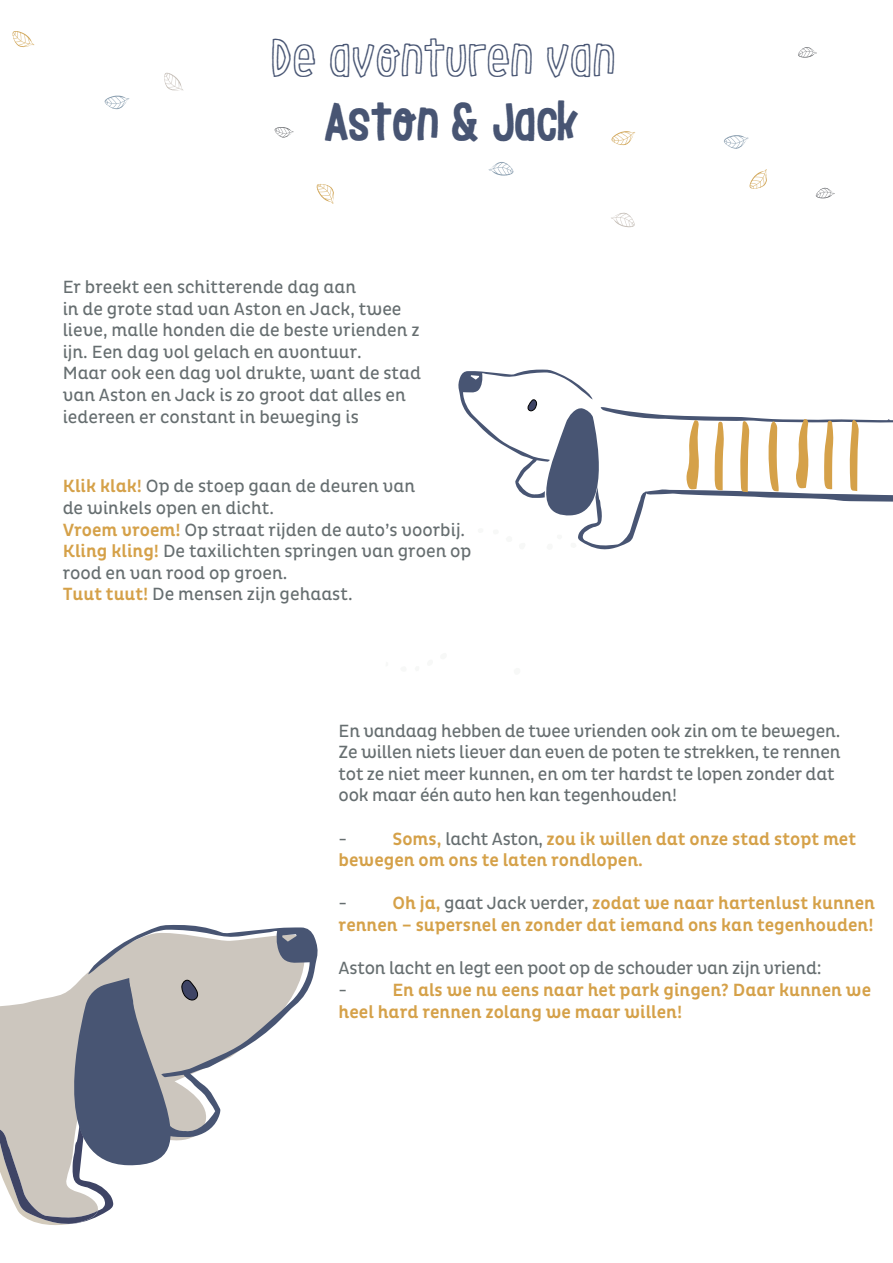
<style>
.page{position:relative;width:893px;height:1263px;background:#fff}
.page>*{position:absolute;margin:0;border:0;box-sizing:border-box;transform-origin:0 0}
.t1{font:49.65px "Le Osler Rough Border";color:#485573}
.t2{font:49.65px "Le Osler Rough";letter-spacing:-.01em;color:#485573}
.t3{font:18px/21.6px "Pluto Cond";color:#666e70}
.t4{font:500 18px/21.6px "Pluto Cond";color:#d5a149}
.s1{font-weight:500;color:#d5a149}
.s2{font-weight:400;color:#666e70}
</style>
<div class="page">
<svg style="left:82px;top:925px;width:236px;height:136px;fill:#ccc6be"></svg>
<svg style="left:0;top:978px;width:221px;height:247px"></svg>
<svg style="left:458px;top:369px;width:435px;height:181px"></svg>
<svg style="left:749px;top:169px;width:18px;height:20px"></svg>
<svg style="left:724px;top:135px;width:25px;height:14px"></svg>
<svg style="left:815px;top:188px;width:20px;height:10px"></svg>
<svg style="left:611px;top:212px;width:24px;height:15px"></svg>
<svg style="left:611px;top:131px;width:24px;height:15px"></svg>
<svg style="left:104px;top:95px;width:25px;height:14px"></svg>
<svg style="left:489px;top:162px;width:25px;height:14px"></svg>
<svg style="left:317px;top:184px;width:17px;height:20px"></svg>
<svg style="left:274px;top:127px;width:20px;height:11px"></svg>
<svg style="left:164px;top:73px;width:19px;height:18px"></svg>
<svg style="left:13px;top:31px;width:21px;height:17px"></svg>
<svg style="left:798px;top:47px;width:19px;height:11px"></svg>
<h1 class="t1" style="left:273px;top:30px;width:346px">De avonturen van</h1>
<h1 class="t2" style="left:325px;top:93px;width:257px">Aston &amp; Jack</h1>
<p class="t3" style="left:63px;top:276px;width:360px">Er breekt een schitterende dag aan<br>in de grote stad van Aston en Jack, twee lieve, malle honden die de beste vrienden z ijn. Een dag vol gelach en avontuur.<br>Maar ook een dag vol drukte, want de stad van Aston en Jack is zo groot dat alles en iedereen er constant in beweging is</p>
<p class="t3" style="left:63px;top:476px;width:410px"><span class="s1">Klik klak!</span> Op de stoep gaan de deuren van<br>de winkels open en dicht.<br><span class="s1">Vroem vroem!</span> Op straat rijden de auto’s voorbij.<br><span class="s1">Kling kling!</span> De taxilichten springen van groen op rood en van rood op groen.<br><span class="s1">Tuut tuut!</span> De mensen zijn gehaast.</p>
<p class="t3" style="left:339px;top:720px;width:503px">En vandaag hebben de twee vrienden ook zin om te bewegen.<br>Ze willen niets liever dan even de poten te strekken, te rennen tot ze niet meer kunnen, en om ter hardst te lopen zonder dat ook maar één auto hen kan tegenhouden!</p>
<p class="t3" style="left:339px;top:828px;width:10px">-</p>
<p class="t4" style="left:339px;top:828px;width:519px;text-indent:54px">Soms, <span class="s2">lacht Aston,</span> zou ik willen dat onze stad stopt met bewegen om ons te laten rondlopen.</p>
<p class="t3" style="left:339px;top:893px;width:10px">-</p>
<p class="t4" style="left:339px;top:893px;width:538px;text-align:right">Oh ja, <span class="s2">gaat Jack verder,</span> zodat we naar hartenlust kunnen rennen – supersnel en zonder dat iemand ons kan tegenhouden!</p>
<p class="t3" style="left:339px;top:958px;width:485px">Aston lacht en legt een poot op de schouder van zijn vriend: -</p>
<p class="t4" style="left:339px;top:979px;width:534px;text-indent:54px">En als we nu eens naar het park gingen? Daar kunnen we heel hard rennen zolang we maar willen!</p>
</div>
